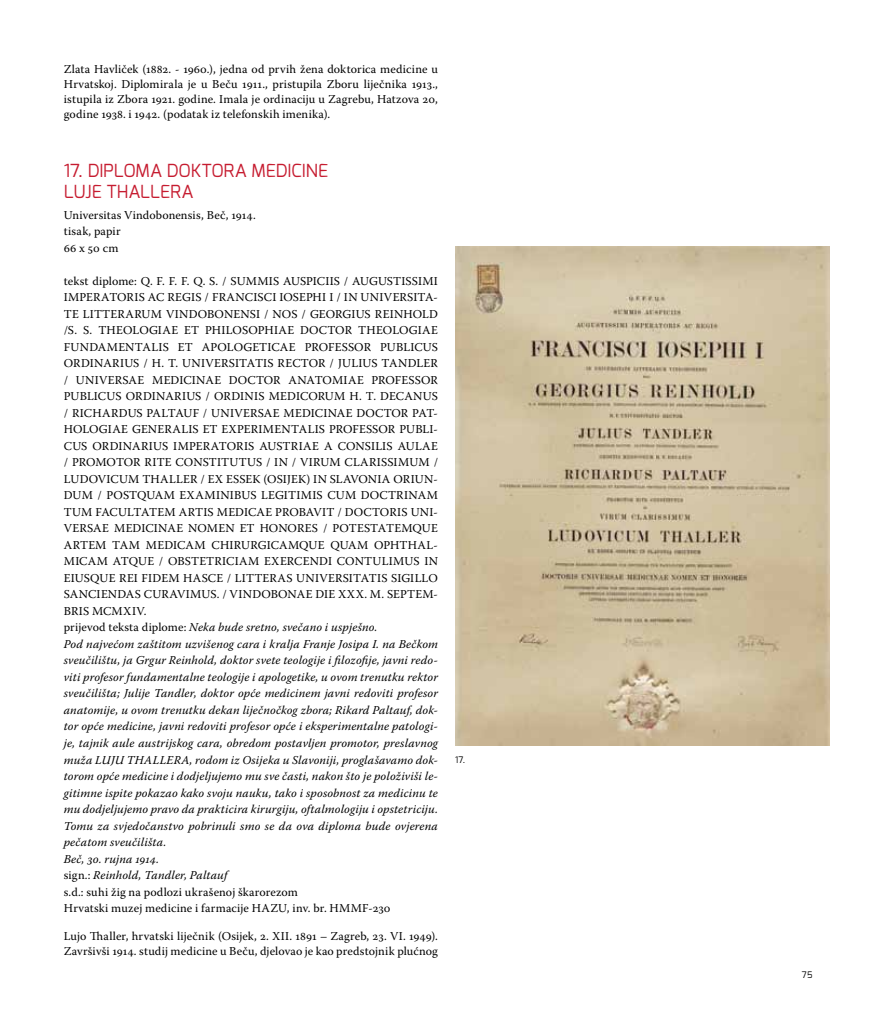
<style>
.page{position:relative;width:893px;height:1021px;background:#fff}
.page>*{position:absolute;margin:0;border:0;box-sizing:border-box;transform-origin:0 0}
.t1{font:18px "Exo";letter-spacing:-.005em;color:#c61c30}
.t2{font:12px/16.5px "Warnock Pro";letter-spacing:.015em;color:#000}
.t3{font:9px "Exo";color:#000}
.s1{font-style:italic}
</style>
<div class="page">
<img style="left:455px;top:247px;width:374px;height:499px">
<p class="t2" style="left:64px;top:61px;width:376px;line-height:15px;text-align:justify">Zlata Havliček (1882. - 1960.), jedna od prvih žena doktorica medicine u Hrvatskoj. Diplomirala je u Beču 1911., pristupila Zboru liječnika 1913., istupila iz Zbora 1921. godine. Imala je ordinaciju u Zagrebu, Hatzova 20, godine 1938. i 1942. (podatak iz telefonskih imenika).</p>
<h1 class="t1" style="left:64px;top:159px;width:74px">17. DIPLOMA</h1>
<h1 class="t1" style="left:167px;top:159px;width:13px">DOKTORA</h1>
<h1 class="t1" style="left:252px;top:159px;width:34px">MEDICIN</h1>
<h1 class="t1" style="left:318px;top:159px;width:12px">E</h1>
<h1 class="t1" style="left:64px;top:180px;width:119px">LUJ E THALLERA</h1>
<p class="t2" style="left:64px;top:206px;width:193px">Universitas Vindobonensis, Beč, 1914. tisak, papir<br>66 x 50 cm</p>
<p class="t2" style="left:64px;top:272px;width:376px">tekst diplome: Q. F. F. F. Q. S. / SUMMIS AUSPICIIS / AUGUSTISSIMI IMPERATORIS AC REGIS / FRANCISCI IOSEPHI I / IN UNIVERSITA-TE LITTERARUM VINDOBONENSI / NOS / GEORGIUS REINHOLD /S. S. THEOLOGIAE ET PHILOSOPHIAE DOCTOR THEOLOGIAE FUNDAMENTALIS ET APOLOGETICAE PROFESSOR PUBLICUS ORDINARIUS / H. T. UNIVERSITATIS RECTOR / JULIUS TANDLER / UNIVERSAE MEDICINAE DOCTOR ANATOMIAE PROFESSOR PUBLICUS ORDINARIUS / ORDINIS MEDICORUM H. T. DECANUS / RICHARDUS PALTAUF / UNIVERSAE MEDICINAE DOCTOR PAT-HOLOGIAE GENERALIS ET EXPERIMENTALIS PROFESSOR PUBLI-CUS ORDINARIUS IMPERATORIS AUSTRIAE A CONSILIS AULAE / PROMOTOR RITE CONSTITUTUS / IN / VIRUM CLARISSIMUM / LUDOVICUM THALLER / EX ESSEK (OSIJEK) IN SLAVONIA ORIUN-DUM / POSTQUAM EXAMINIBUS LEGITIMIS CUM DOCTRINAM TUM FACULTATEM ARTIS MEDICAE PROBAVIT / DOCTORIS UNI-VERSAE MEDICINAE NOMEN ET HONORES / POTESTATEMQUE ARTEM TAM MEDICAM CHIRURGICAMQUE QUAM OPHTHAL-MICAM ATQUE / OBSTETRICIAM EXERCENDI CONTULIMUS IN EIUSQUE REI FIDEM HASCE / LITTERAS UNIVERSITATIS SIGILLO SANCIENDAS CURAVIMUS. / VINDOBONAE DIE XXX. M. SEPTEM-BRIS MCMXIV.<br>prijevod teksta diplome: <span class="s1">Neka bude sretno, svečano i uspješno.<br>Pod najvećom zaštitom uzvišenog cara i kralja Franje Josipa I. na Bečkom sveučilištu, ja Grgur Reinhold, doktor svete teologije i filozofije, javni redo&shy;viti profesor fundamentalne teologije i apologetike, u ovom trenutku rektor sveučilišta; Julije Tandler, doktor opće medicinem javni redoviti profesor anatomije, u ovom trenutku dekan liječnočkog zbora; Rikard Paltauf, dok&shy;tor opće medicine, javni redoviti profesor opće i eksperimentalne patologi&shy;je, tajnik aule austrijskog cara, obredom postavljen promotor, preslavnog muža LUJU THALLERA, rodom iz Osijeka u Slavoniji, proglašavamo dok&shy;torom opće medicine i dodjeljujemo mu sve časti, nakon što je položiviši le&shy;gitimne ispite pokazao kako svoju nauku, tako i sposobnost za medicinu te mu dodjeljujemo pravo da prakticira kirurgiju, oftalmologiju i opstetriciju.<br>Tomu za svjedočanstvo pobrinuli smo se da ova diploma bude ovjerena pečatom sveučilišta.<br>Beč, 30. rujna 1914.<br></span>sign.: <span class="s1">Reinhold, Tandler, Paltauf<br></span>s.d.: suhi žig na podlozi ukrašenoj škarorezom<br>Hrvatski muzej medicine i farmacije HAZU, inv. br. HMMF-230</p>
<p class="t2" style="left:64px;top:928px;width:376px;line-height:15px">Lujo Thaller, hrvatski liječnik (Osijek, 2. XII. 1891 – Zagreb, 23. VI. 1949).<br>Završivši 1914. studij medicine u Beču, djelovao je kao predstojnik plućnog</p>
<p class="t3" style="left:455px;top:753px;width:12px">17.</p>
<p class="t3" style="left:802px;top:969px;width:12px">75</p>
</div>
